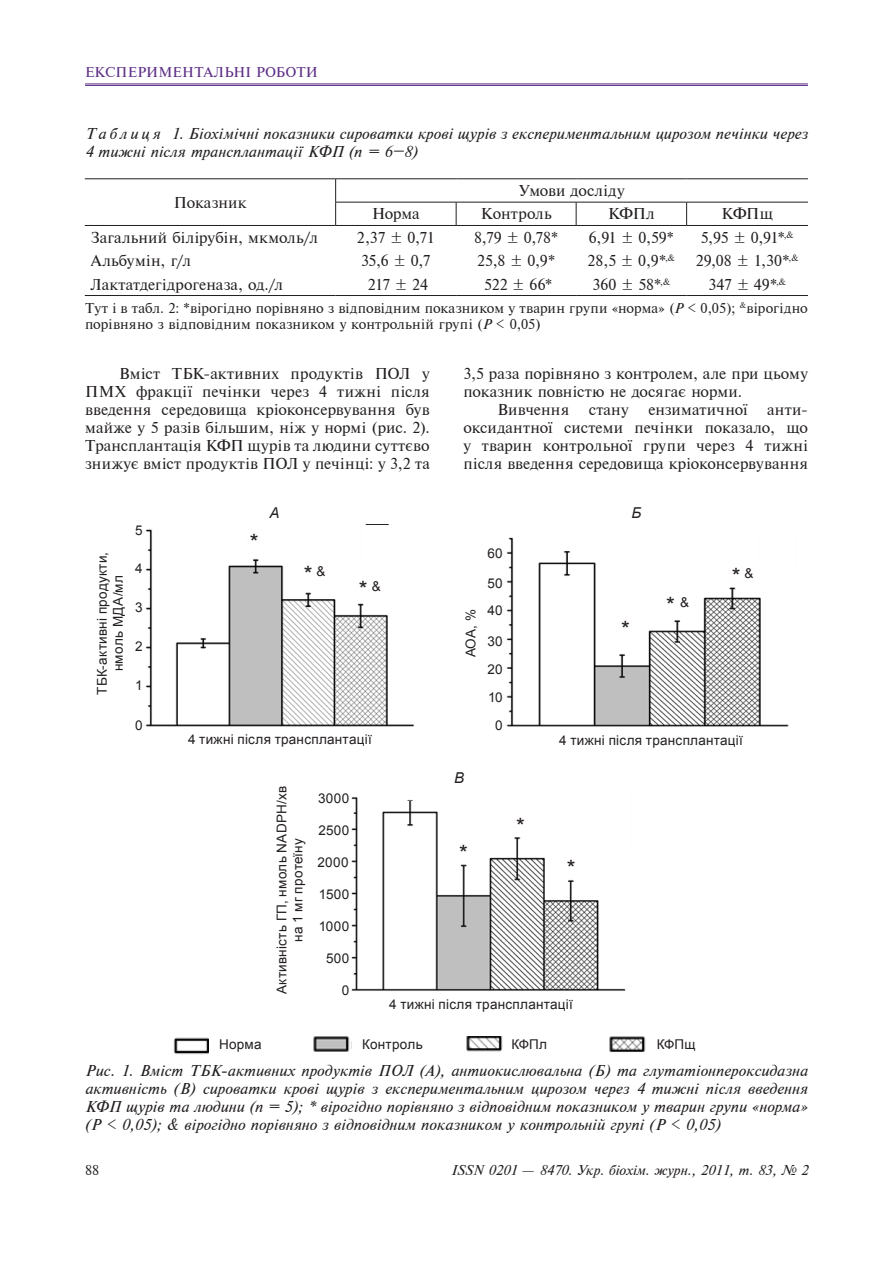
<style>
.page{position:relative;width:893px;height:1263px;background:#fff}
.page>*{position:absolute;margin:0;border:0;box-sizing:border-box;transform-origin:0 0}
.t1{font:22.5px "Arial";color:#231f20}
.t2{font:15px/18px "Newton C";letter-spacing:.005em;color:#231f20;text-align:justify}
.t3{font:15px/18px "Newton C Italic";letter-spacing:.005em;color:#231f20}
.t4{font:15px "Newton C";letter-spacing:.03em;color:#231f20}
.t5{font:italic 15px "Arial";color:#231f20}
.t6{font:13.5px/16.2px "Arial";letter-spacing:.02em;color:#231f20;text-align:center}
.t7{font:13.5px/16.2px "Newton C";letter-spacing:.01em;color:#231f20}
.t8{font:13.5px "Newton C Italic";color:#231f20}
.t9{font:13.5px "Newton C";color:#5d2e86}
.s1{font-family:"Newton C Italic"}
.s2{font-family:"Newton C"}
</style>
<div class="page">
<hr style="left:85px;top:84px;width:723px;height:1px;background:#5d2e86">
<hr style="left:85px;top:85px;width:723px;height:1px;background:#5d2e86">
<hr style="left:85px;top:179px;width:251px;height:1px;background:#231f20">
<hr style="left:85px;top:225px;width:251px;height:1px;background:#231f20">
<hr style="left:336px;top:179px;width:120px;height:1px;background:#231f20">
<hr style="left:456px;top:179px;width:120px;height:1px;background:#231f20">
<hr style="left:576px;top:179px;width:111px;height:1px;background:#231f20">
<hr style="left:687px;top:179px;width:121px;height:1px;background:#231f20">
<hr style="left:335px;top:202px;width:121px;height:1px;background:#231f20">
<svg style="left:335px;top:179px;width:1px;height:46px"></svg>
<hr style="left:456px;top:202px;width:120px;height:1px;background:#231f20">
<svg style="left:456px;top:202px;width:1px;height:23px"></svg>
<hr style="left:576px;top:202px;width:111px;height:1px;background:#231f20">
<svg style="left:576px;top:202px;width:1px;height:23px"></svg>
<hr style="left:687px;top:202px;width:121px;height:1px;background:#231f20">
<svg style="left:686px;top:202px;width:1px;height:23px"></svg>
<hr style="left:336px;top:225px;width:120px;height:1px;background:#231f20">
<hr style="left:456px;top:225px;width:120px;height:1px;background:#231f20">
<hr style="left:576px;top:225px;width:111px;height:1px;background:#231f20">
<hr style="left:687px;top:225px;width:121px;height:1px;background:#231f20">
<hr style="left:85px;top:295px;width:251px;height:1px;background:#231f20">
<hr style="left:336px;top:295px;width:120px;height:1px;background:#231f20">
<hr style="left:456px;top:295px;width:120px;height:1px;background:#231f20">
<hr style="left:576px;top:295px;width:111px;height:1px;background:#231f20">
<hr style="left:687px;top:295px;width:121px;height:1px;background:#231f20">
<img style="left:173px;top:1037px;width:36px;height:18px">
<img style="left:313px;top:1036px;width:39px;height:16px">
<img style="left:467px;top:1036px;width:36px;height:16px">
<img style="left:609px;top:1036px;width:36px;height:16px">
<img style="left:351px;top:797px;width:275px;height:194px">
<div style="left:570px;top:790px;width:62px;height:60px;background:#fff"></div>
<div style="left:455px;top:844px;width:15px;height:15px;background:#fff"></div>
<div style="left:563px;top:859px;width:14px;height:16px;background:#fff"></div>
<div style="left:514px;top:817px;width:11px;height:15px;background:#fff"></div>
<img style="left:145px;top:529px;width:270px;height:198px">
<div style="left:246px;top:533px;width:13px;height:12px;background:#fff"></div>
<div style="left:302px;top:566px;width:23px;height:15px;background:#fff"></div>
<div style="left:357px;top:581px;width:24px;height:15px;background:#fff"></div>
<div style="left:360px;top:525px;width:59px;height:38px;background:#fff"></div>
<img style="left:506px;top:537px;width:283px;height:190px">
<div style="left:759px;top:530px;width:38px;height:42px;background:#fff"></div>
<div style="left:664px;top:597px;width:31px;height:15px;background:#fff"></div>
<div style="left:730px;top:568px;width:23px;height:15px;background:#fff"></div>
<div style="left:617px;top:620px;width:15px;height:15px;background:#fff"></div>
<p class="t9" style="left:85px;top:65px;width:12px">експер</p>
<p class="t9" style="left:146px;top:65px;width:25px">иментал</p>
<p class="t9" style="left:225px;top:65px;width:43px">ьні робот</p>
<p class="t9" style="left:306px;top:65px;width:13px">и</p>
<p class="t3" style="left:85px;top:125px;width:724px">Т а бл и ц я 1. Біохімічні показники сироватки крові щурів з експериментальним цирозом печінки через<br>4 тижні після трансплантації КФП (n = 6–8)</p>
<p class="t2" style="left:174px;top:193px;width:74px">Показник</p>
<p class="t2" style="left:519px;top:182px;width:107px">Умови досліду</p>
<p class="t2" style="left:372px;top:205px;width:49px">Норма</p>
<p class="t2" style="left:481px;top:205px;width:72px">Контроль</p>
<p class="t2" style="left:608px;top:205px;width:48px">КФПл</p>
<p class="t2" style="left:722px;top:205px;width:53px">КФПщ</p>
<p class="t2" style="left:91px;top:228px;width:229px">Загальний білірубін, мкмоль/л</p>
<p class="t2" style="left:357px;top:228px;width:79px">2,37 ± 0,71</p>
<p class="t2" style="left:474px;top:228px;width:86px">8,79 ± 0,78*</p>
<p class="t2" style="left:589px;top:228px;width:87px">6,91 ± 0,59*</p>
<p class="t2" style="left:701px;top:228px;width:95px">5,95 ± 0,91*<sup>,&amp;</sup></p>
<p class="t4" style="left:91px;top:252px;width:102px">Альбумін, г/л</p>
<p class="t2" style="left:361px;top:252px;width:71px">35,6 ± 0,7</p>
<p class="t2" style="left:477px;top:252px;width:80px">25,8 ± 0,9*</p>
<p class="t2" style="left:588px;top:252px;width:89px">28,5 ± 0,9*<sup>,&amp;</sup></p>
<p class="t2" style="left:696px;top:252px;width:104px">29,08 ± 1,30*<sup>,&amp;</sup></p>
<p class="t2" style="left:91px;top:275px;width:194px">Лактатдегідрогеназа, од./л</p>
<p class="t2" style="left:368px;top:275px;width:62px">217 ± 24</p>
<p class="t2" style="left:484px;top:275px;width:70px">522 ± 66*</p>
<p class="t2" style="left:592px;top:275px;width:80px">360 ± 58*<sup>,&amp;</sup></p>
<p class="t2" style="left:708px;top:275px;width:79px">347 ± 49*<sup>,&amp;</sup></p>
<p class="t7" style="left:85px;top:300px;width:724px">Тут і в табл. 2: *вірогідно порівняно з відповідним показником у тварин групи «норма» (<span class="s1">Р</span> &lt; 0,05); <sup>&amp;</sup>вірогідно порівняно з відповідним показником у контрольній групі (<span class="s1">Р</span> &lt; 0,05)</p>
<p class="t2" style="left:85px;top:365px;width:346px;text-indent:34px">Вміст ТБК-активних продуктів ПОЛ у ПМХ фракції печінки через 4 тижні після введення середовища кріоконсервування був майже у 5 разів більшим, ніж у нормі (рис. 2).<br>Трансплантація КФП щурів та людини суттєво знижує вміст продуктів ПОЛ у печінці: у 3,2 та</p>
<p class="t2" style="left:463px;top:365px;width:346px">3,5 раза порівняно з контролем, але при цьому</p>
<p class="t2" style="left:463px;top:383px;width:280px">показник повністю не досягає норми.</p>
<p class="t2" style="left:497px;top:401px;width:73px">Вивчення</p>
<p class="t2" style="left:589px;top:401px;width:42px">стану</p>
<p class="t2" style="left:648px;top:401px;width:101px">ензиматичної</p>
<p class="t2" style="left:463px;top:401px;width:346px;text-align:left;text-indent:304px">анти&shy;оксидантної системи печінки показало, що у тварин контрольної групи через 4 тижні після введення середовища кріоконсервування</p>
<p class="t6" style="left:94px;top:695px;width:144px;rotate:-90deg">ТБК-активні продукти, нмоль МДА/мл</p>
<p class="t6" style="left:135px;top:522px;width:9px">5</p>
<p class="t6" style="left:135px;top:560px;width:9px">4</p>
<p class="t6" style="left:135px;top:599px;width:9px">3</p>
<p class="t6" style="left:135px;top:638px;width:9px">2</p>
<p class="t6" style="left:135px;top:677px;width:9px">1</p>
<p class="t6" style="left:135px;top:717px;width:9px">0</p>
<p class="t5" style="left:269px;top:503px;width:12px">А</p>
<p class="t5" style="left:632px;top:503px;width:11px">Б</p>
<h1 class="t1" style="left:250px;top:528px;width:10px">*</h1>
<p class="t6" style="left:487px;top:545px;width:17px">60</p>
<h1 class="t1" style="left:304px;top:560px;width:23px">* <sup>&amp;</sup></h1>
<h1 class="t1" style="left:359px;top:575px;width:23px">* <sup>&amp;</sup></h1>
<p class="t6" style="left:487px;top:575px;width:17px">50</p>
<h1 class="t1" style="left:732px;top:562px;width:23px">* <sup>&amp;</sup></h1>
<p class="t6" style="left:463px;top:657px;width:49px;rotate:-90deg">АОА, %</p>
<p class="t6" style="left:487px;top:602px;width:17px">40</p>
<p class="t6" style="left:487px;top:633px;width:17px">30</p>
<h1 class="t1" style="left:621px;top:614px;width:10px">*</h1>
<h1 class="t1" style="left:666px;top:591px;width:24px">* <sup>&amp;</sup></h1>
<p class="t6" style="left:488px;top:661px;width:17px">20</p>
<p class="t6" style="left:488px;top:689px;width:16px">10</p>
<p class="t6" style="left:495px;top:717px;width:9px">0</p>
<p class="t6" style="left:188px;top:731px;width:185px">4 тижні після трансплантації</p>
<p class="t6" style="left:559px;top:732px;width:185px">4 тижні після трансплантації</p>
<p class="t6" style="left:274px;top:994px;width:209px;rotate:-90deg">Активність ГП, нмоль NADPH/хв на 1 мг протеїну</p>
<p class="t6" style="left:318px;top:790px;width:33px">3000</p>
<p class="t6" style="left:319px;top:822px;width:32px">2500</p>
<p class="t6" style="left:318px;top:854px;width:32px">2000</p>
<p class="t6" style="left:319px;top:886px;width:32px">1500</p>
<p class="t6" style="left:319px;top:918px;width:32px">1000</p>
<p class="t6" style="left:326px;top:950px;width:25px">500</p>
<p class="t6" style="left:342px;top:982px;width:9px">0</p>
<p class="t5" style="left:454px;top:768px;width:12px">В</p>
<h1 class="t1" style="left:459px;top:838px;width:10px">*</h1>
<h1 class="t1" style="left:516px;top:811px;width:10px">*</h1>
<h1 class="t1" style="left:567px;top:853px;width:10px">*</h1>
<p class="t6" style="left:389px;top:996px;width:185px">4 тижні після трансплантації</p>
<p class="t6" style="left:219px;top:1036px;width:44px">Норма</p>
<p class="t6" style="left:362px;top:1036px;width:62px">Контроль</p>
<p class="t6" style="left:511px;top:1036px;width:37px">КФПл</p>
<p class="t6" style="left:657px;top:1036px;width:40px">КФПщ</p>
<p class="t3" style="left:85px;top:1061px;width:724px;text-align:justify;text-indent:135px">-активних продуктів ПОЛ (А), антиокислювальна (Б) та глутатіонпероксидазна активність (В) сироватки крові щурів з експериментальним цирозом через 4 тижні після введення КФП щурів та людини (n = 5); * вірогідно порівняно з відповідним показником у тварин групи «норма» (Р &lt; 0,05); &amp; вірогідно порівняно з відповідним показником у контрольній групі (Р &lt; 0,05)</p>
<p class="t3" style="left:85px;top:1061px;width:116px">Рис. 1. Вміст ТБК</p>
<p class="t7" style="left:85px;top:1162px;width:16px">88</p>
<p class="t8" style="left:451px;top:1163px;width:358px">ISSN 0201 <span class="s2">—</span> 8470. Укр. біохім. журн., 2011, т. 83, № 2</p>
</div>
